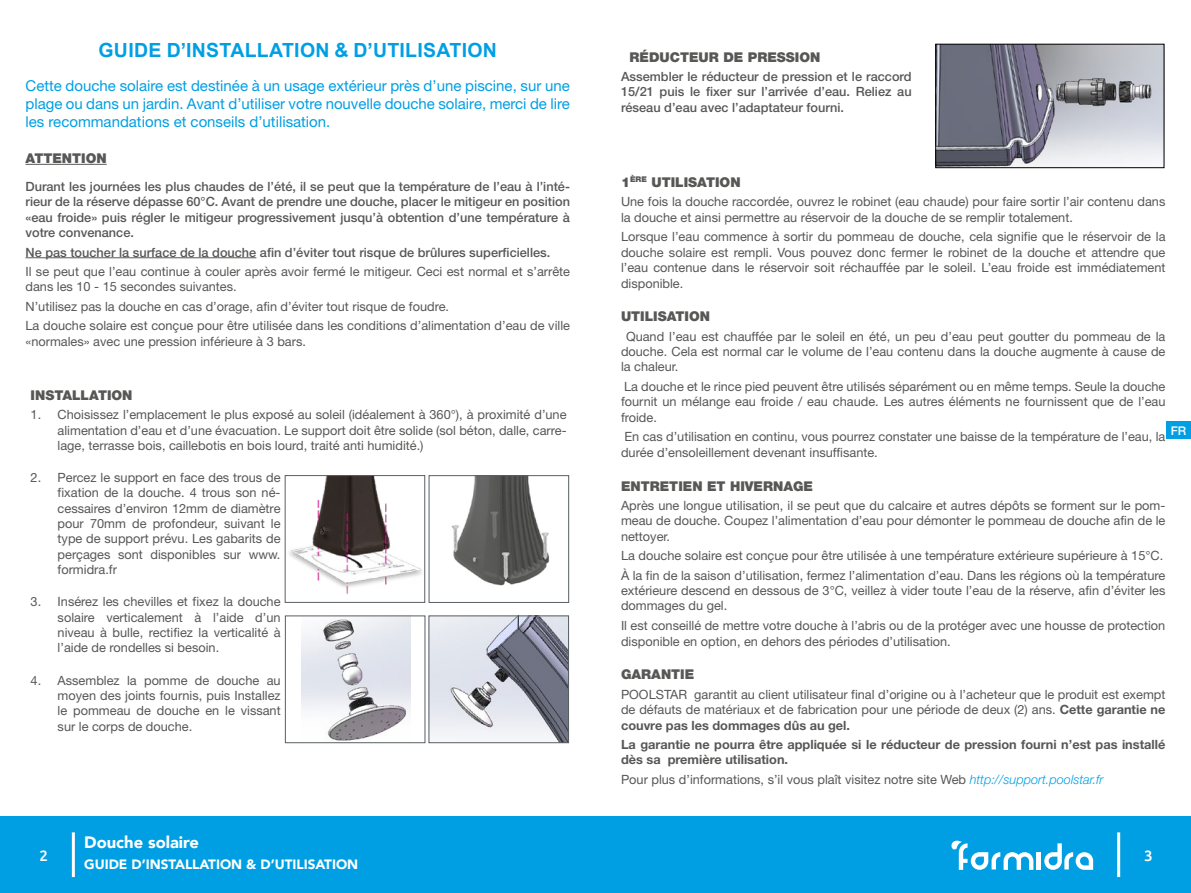
<style>
.page{position:relative;width:1191px;height:893px;background:#fff}
.page>*{position:absolute;margin:0;border:0;box-sizing:border-box;transform-origin:0 0}
.t1{font:700 19.5px "Arial";letter-spacing:.015em;color:#009fe3}
.t2{font:900 16.5px "Avenir";color:#fff}
.t3{font:15px/18px "Helvetica Neue";color:#009fe3;text-align:justify}
.t4{font:500 15px "Ubuntu";color:#fff}
.t5{font:900 13.5px "Helvetica Neue";color:#575756}
.t6{font:900 13.5px "Avenir";color:#fff}
.t7{font:12.75px/15.3px "Helvetica Neue";color:#575756;text-align:justify}
.t8{font:500 12.75px/15.3px "Helvetica Neue";color:#575756;text-align:justify}
.t9{font:700 12.75px/15.3px "Helvetica Neue";color:#575756}
.t10{font:500 12px "Helvetica Neue";color:#fff}
.s1{font-weight:700}
.s2{font-weight:300;font-style:italic;color:#009fe3}
</style>
<div class="page">
<div style="left:0;top:816px;width:1191px;height:77px;background:#009fe3"></div>
<hr style="left:1117px;top:832px;width:3px;height:45px;background:#fff">
<hr style="left:72px;top:832px;width:3px;height:45px;background:#fff">
<div style="left:1036px;top:852px;width:5px;height:18px;background:#fff"></div>
<svg style="left:1044px;top:843px;width:49px;height:27px"></svg>
<svg style="left:951px;top:840px;width:82px;height:30px"></svg>
<div style="left:1166px;top:421px;width:25px;height:18px;background:#009fe3"></div>
<hr style="left:26px;top:164px;width:81px;height:1px;background:#575756">
<hr style="left:26px;top:257px;width:230px;height:1px;background:#575756">
<img style="left:451px;top:477px;width:99px;height:109px">
<div style="left:429px;top:475px;width:140px;height:128px;border:1px solid #585f62"></div>
<img style="left:430px;top:617px;width:137px;height:124px">
<div style="left:428px;top:615px;width:141px;height:128px;border:1px solid #585f62"></div>
<img style="left:302px;top:617px;width:109px;height:124px">
<div style="left:285px;top:615px;width:140px;height:128px;border:1px solid #585f62"></div>
<img style="left:289px;top:477px;width:133px;height:117px">
<div style="left:285px;top:475px;width:140px;height:128px;border:1px solid #585f62"></div>
<img style="left:937px;top:46px;width:225px;height:120px">
<div style="left:935px;top:44px;width:229px;height:124px;border:1px solid #000"></div>
<h1 class="t1" style="left:98px;top:36px;width:400px">GUIDE D’INSTALLATION &amp; D’UTILISATION</h1>
<p class="t3" style="left:26px;top:77px;width:546px">Cette douche solaire est destinée à un usage extérieur près d’une piscine, sur une plage ou dans un jardin. Avant d’utiliser votre nouvelle douche solaire, merci de lire les recommandations et conseils d’utilisation.</p>
<p class="t5" style="left:26px;top:150px;width:83px">ATTENTION</p>
<p class="t8" style="left:26px;top:179px;width:546px">Durant les journées les plus chaudes de l’été, il se peut que la température de l’eau à l’inté&shy;rieur de la réserve dépasse 60°C. Avant de prendre une douche, placer le mitigeur en position «eau froide» puis régler le mitigeur progressivement jusqu’à obtention d’une température à votre convenance.</p>
<p class="t8" style="left:26px;top:244px;width:526px">Ne pas toucher la surface de la douche afin d’éviter tout risque de brûlures superficielles.</p>
<p class="t7" style="left:26px;top:264px;width:546px">Il se peut que l’eau continue à couler après avoir fermé le mitigeur. Ceci est normal et s’arrête dans les 10 - 15 secondes suivantes.</p>
<p class="t7" style="left:26px;top:296px;width:546px;line-height:19.5px">N’utilisez pas la douche en cas d’orage, afin d’éviter tout risque de foudre.<br>La douche solaire est conçue pour être utilisée dans les conditions d’alimentation d’eau de ville</p>
<p class="t7" style="left:26px;top:333px;width:282px">«normales» avec une pression inférieure à 3 bars.</p>
<p class="t5" style="left:31px;top:387px;width:103px">INSTALLATION</p>
<p class="t7" style="left:58px;top:407px;width:510px;text-indent:-27px">1. Choisissez l’emplacement le plus exposé au soleil (idéalement à 360°), à proximité d’une alimentation d’eau et d’une évacuation. Le support doit être solide (sol béton, dalle, carre&shy;lage, terrasse bois, caillebotis en bois lourd, traité anti humidité.)</p>
<p class="t7" style="left:58px;top:470px;width:224px;text-indent:-27px">2. Percez le support en face des trous de fixation de la douche. 4 trous son né&shy;cessaires d’environ 12mm de diamètre pour 70mm de profondeur, suivant le type de support prévu. Les gabarits de perçages sont disponibles sur www. formidra.fr</p>
<p class="t7" style="left:58px;top:594px;width:225px;text-indent:-27px">3. Insérez les chevilles et fixez la douche solaire verticalement à l’aide d’un niveau à bulle, rectifiez la verticalité à l’aide de rondelles si besoin.</p>
<p class="t7" style="left:58px;top:672px;width:225px;text-indent:-27px">4. Assemblez la pomme de douche au moyen des joints fournis, puis Installez le pommeau de douche en le vissant sur le corps de douche.</p>
<p class="t5" style="left:629px;top:49px;width:192px">RÉDUCTEUR DE PRESSION</p>
<p class="t8" style="left:621px;top:69px;width:292px">Assembler le réducteur de pression et le raccord 15/21 puis le fixer sur l’arrivée d’eau. Reliez au réseau d’eau avec l’adaptateur fourni.</p>
<p class="t5" style="left:621px;top:174px;width:121px">1<sup>ÈRE</sup> UTILISATION</p>
<p class="t7" style="left:621px;top:194px;width:546px">Une fois la douche raccordée, ouvrez le robinet (eau chaude) pour faire sortir l’air contenu dans la douche et ainsi permettre au réservoir de la douche de se remplir totalement.</p>
<p class="t7" style="left:621px;top:229px;width:546px">Lorsque l’eau commence à sortir du pommeau de douche, cela signifie que le réservoir de la douche solaire est rempli. Vous pouvez donc fermer le robinet de la douche et attendre que l’eau contenue dans le réservoir soit réchauffée par le soleil. L’eau froide est immédiatement disponible.</p>
<p class="t5" style="left:621px;top:308px;width:91px">UTILISATION</p>
<p class="t7" style="left:621px;top:328px;width:546px;text-indent:5px">Quand l’eau est chauffée par le soleil en été, un peu d’eau peut goutter du pommeau de la douche. Cela est normal car le volume de l’eau contenu dans la douche augmente à cause de la chaleur.</p>
<p class="t7" style="left:621px;top:379px;width:546px">La douche et le rince pied peuvent être utilisés séparément ou en même temps. Seule la douche fournit un mélange eau froide / eau chaude. Les autres éléments ne fournissent que de l’eau froide.</p>
<p class="t7" style="left:621px;top:428px;width:546px;line-height:16.2px">En cas d’utilisation en continu, vous pourrez constater une baisse de la température de l’eau, la durée d’ensoleillement devenant insuffisante.</p>
<p class="t5" style="left:621px;top:478px;width:194px">ENTRETIEN ET HIVERNAGE</p>
<p class="t7" style="left:621px;top:498px;width:546px">Après une longue utilisation, il se peut que du calcaire et autres dépôts se forment sur le pom&shy;meau de douche. Coupez l’alimentation d’eau pour démonter le pommeau de douche afin de le nettoyer.</p>
<p class="t7" style="left:621px;top:546px;width:546px;line-height:19.5px">La douche solaire est conçue pour être utilisée à une température extérieure supérieure à 15°C.<br>À la fin de la saison d’utilisation, fermez l’alimentation d’eau. Dans les régions où la température</p>
<p class="t7" style="left:621px;top:583px;width:546px">extérieure descend en dessous de 3°C, veillez à vider toute l’eau de la réserve, afin d’éviter les dommages du gel.</p>
<p class="t7" style="left:621px;top:617px;width:546px;line-height:16.2px">Il est conseillé de mettre votre douche à l’abris ou de la protéger avec une housse de protection disponible en option, en dehors des périodes d’utilisation.</p>
<p class="t5" style="left:621px;top:666px;width:75px">GARANTIE</p>
<p class="t7" style="left:621px;top:687px;width:546px">POOLSTAR garantit au client utilisateur final d’origine ou à l’acheteur que le produit est exempt de défauts de matériaux et de fabrication pour une période de deux (2) ans. <span class="s1">Cette garantie ne couvre pas les dommages dûs au gel.</span></p>
<p class="t9" style="left:621px;top:737px;width:546px">La garantie ne pourra être appliquée si le réducteur de pression fourni n’est pas installé dès sa première utilisation.</p>
<p class="t7" style="left:621px;top:772px;width:484px">Pour plus d’informations, s’il vous plaît visitez notre site Web <span class="s2">http://support.poolstar.fr</span></p>
<p class="t10" style="left:1170px;top:423px;width:17px">FR</p>
<p class="t2" style="left:84px;top:828px;width:116px">Douche solaire</p>
<p class="t6" style="left:84px;top:852px;width:275px">GUIDE D’INSTALLATION &amp; D’UTILISATION</p>
<p class="t4" style="left:39px;top:846px;width:10px">2</p>
<p class="t4" style="left:1144px;top:846px;width:10px">3</p>
</div>
